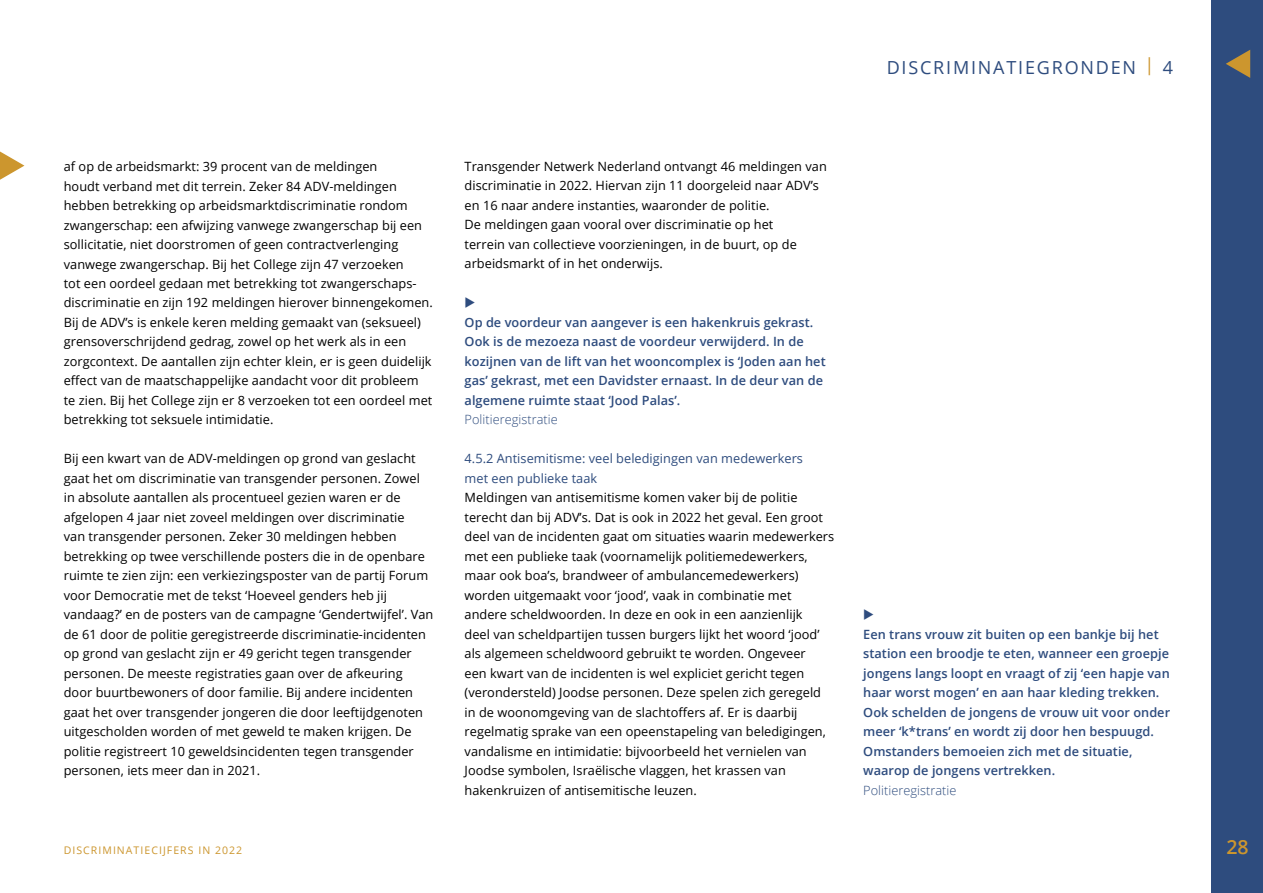
<style>
.page{position:relative;width:1263px;height:893px;background:#fff}
.page>*{position:absolute;margin:0;border:0;box-sizing:border-box;transform-origin:0 0}
.t1{font:600 19.5px "Open Sans";color:#cc962e}
.t2{font:18px "Open Sans";letter-spacing:.1em;color:#2e4c7e}
.t3{font:12.75px/19.5px "Open Sans";letter-spacing:.005em;color:#000}
.t4{font:600 12.75px/19.5px "Open Sans";letter-spacing:.005em;color:#2e4c7e}
.t5{font:12.75px/19.5px "Open Sans";letter-spacing:.005em;color:#2e4c7e}
.t6{font:300 12.75px "Open Sans";letter-spacing:.005em;color:#2e4c7e}
.t7{font:10.5px "Open Sans";letter-spacing:.1em;color:#cc962e}
</style>
<div class="page">
<div style="left:1212px;top:0;width:51px;height:893px;background:#2e4c7e"></div>
<svg style="left:1226px;top:50px;width:24px;height:28px"></svg>
<svg style="left:0;top:152px;width:24px;height:28px"></svg>
<h2 class="t2" style="left:887px;top:55px;width:288px">Discriminatiegronden <sup>|</sup> 4</h2>
<p class="t3" style="left:64px;top:156px;width:315px">af op de arbeidsmarkt: 39 procent van de meldingen houdt verband met dit terrein. Zeker 84 ADV</p>
<p class="t3" style="left:64px;top:176px;width:371px;text-indent:266px">-meldingen hebben betrekking op arbeidsmarktdiscriminatie rondom zwangerschap: een afwijzing vanwege zwangerschap bij een sollicitatie, niet doorstromen of geen contractverlenging vanwege zwangerschap. Bij het College zijn 47 verzoeken<br>tot een oordeel gedaan met betrekking tot zwangerschaps&shy;discriminatie en zijn 192 meldingen hierover binnengekomen.<br>Bij de ADV</p>
<p class="t3" style="left:64px;top:312px;width:370px;text-indent:62px">’s is enkele keren melding gemaakt van (seksueel) grensoverschrijdend gedrag, zowel op het werk als in een zorgcontext. De aantallen zijn echter klein, er is geen duidelijk effect van de maatschappelijke aandacht voor dit probleem te zien. Bij het College zijn er 8 verzoeken tot een oordeel met betrekking tot seksuele intimidatie.</p>
<p class="t3" style="left:64px;top:449px;width:134px">Bij een kwart van de ADV</p>
<p class="t3" style="left:64px;top:449px;width:371px;text-indent:149px">-meldingen op grond van geslacht gaat het om discriminatie van transgender personen. Zowel in absolute aantallen als procentueel gezien waren er de afgelopen 4 jaar niet zoveel meldingen over discriminatie<br>van transgender personen. Zeker 30 meldingen hebben betrekking op twee verschillende posters die in de openbare ruimte te zien zijn: een verkiezingsposter van de partij Forum voor Democratie met de tekst ‘Hoeveel genders heb jij vandaag?’ en de posters van de campagne ‘Gendertwijfel’. Van de 61 door de politie geregistreerde discriminatie-incidenten op grond van geslacht zijn er 49 gericht tegen transgender personen. De meeste registraties gaan over de afkeuring door buurtbewoners of door familie. Bij andere incidenten gaat het over transgender jongeren die door leeftijdgenoten uitgescholden worden of met geweld te maken krijgen. De politie registreert 10 geweldsincidenten tegen transgender personen, iets meer dan in 2021.</p>
<p class="t3" style="left:465px;top:156px;width:364px">Transgender Netwerk Nederland ontvangt 46 meldingen van discriminatie in 2022. Hiervan zijn 11 doorgeleid naar ADV</p>
<p class="t3" style="left:811px;top:176px;width:10px">’s</p>
<p class="t3" style="left:465px;top:195px;width:334px">en 16 naar andere instanties, waaronder de politie.<br>De meldingen gaan vooral over discriminatie op het terrein van collectieve voorzieningen, in de buurt, op de arbeidsmarkt of in het onderwijs.</p>
<p class="t4" style="left:465px;top:312px;width:363px">Op de voordeur van aangever is een hakenkruis gekrast.<br>Ook is de mezoeza naast de voordeur verwijderd. In de kozijnen van de lift van het wooncomplex is ‘Joden aan het gas’ gekrast, met een Davidster ernaast. In de deur van de algemene ruimte staat ‘Jood Palas’.</p>
<p class="t6" style="left:465px;top:411px;width:95px">Politieregistratie</p>
<p class="t5" style="left:465px;top:449px;width:340px">4.5.2 Antisemitisme: veel beledigingen van medewerkers met een publieke taak</p>
<p class="t3" style="left:465px;top:488px;width:334px">Meldingen van antisemitisme komen vaker bij de politie terecht dan bij ADV</p>
<p class="t3" style="left:465px;top:507px;width:371px;text-indent:115px">’s. Dat is ook in 2022 het geval. Een groot deel van de incidenten gaat om situaties waarin medewerkers met een publieke taak (voornamelijk politiemedewerkers, maar ook boa’s, brandweer of ambulancemedewerkers) worden uitgemaakt voor ‘jood’, vaak in combinatie met andere scheldwoorden. I n deze en ook in een aanzienlijk<br>deel van scheldpartijen tussen burgers lijkt het woord ‘jood’ als algemeen scheldwoord gebruikt te worden. Ongeveer<br>een kwart van de incidenten is wel expliciet gericht tegen (verondersteld) Joodse personen. Deze spelen zich geregeld in de woonomgeving van de slachtoffers af. Er is daarbij regelmatig sprake van een opeenstapeling van beledigingen, vandalisme en intimidatie: bijvoorbeeld het vernielen van Joodse symbolen, I sraëlische vlaggen, het krassen van hakenkruizen of antisemitische leuzen.</p>
<p class="t4" style="left:863px;top:624px;width:308px">Een trans vrouw zit buiten op een bankje bij het station een broodje te eten, wanneer een groepje jongens langs loopt en vraagt of zij ‘een hapje van haar worst mogen’ en aan haar kleding trekken.<br>Ook schelden de jongens de vrouw uit voor onder meer ‘k*trans’ en wordt zij door hen bespuugd.<br>Omstanders bemoeien zich met de situatie, waarop de jongens vertrekken.</p>
<p class="t6" style="left:863px;top:781px;width:95px">Politieregistratie</p>
<p class="t7" style="left:64px;top:842px;width:180px">Discriminatiecijfers in 2022</p>
<h1 class="t1" style="left:1226px;top:833px;width:24px">28</h1>
</div>
